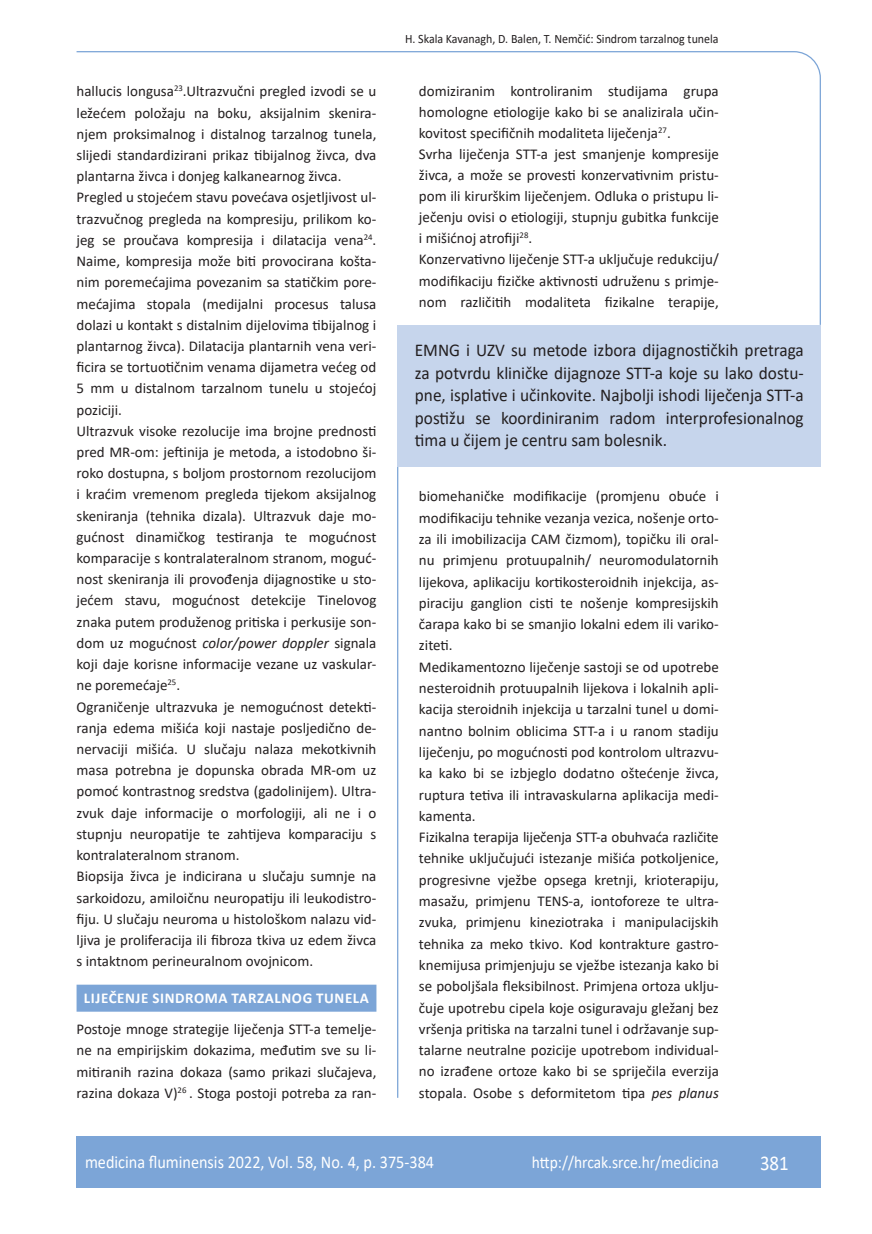
<style>
.page{position:relative;width:872px;height:1234px;background:#fff}
.page>*{position:absolute;margin:0;border:0;box-sizing:border-box;transform-origin:0 0}
.t1{font:21px "Calibri";color:#fff;scale:.9 1}
.t2{font:18px/22.5px "Calibri";color:#231f20;text-align:justify;scale:.96 1}
.t3{font:18px "Calibri";color:#fff;scale:.9 1}
.t4{font:17.25px "Calibri";color:#fff;scale:.9 1}
.t5{font:15px/21.1px "Calibri";color:#231f20}
.t6{font:700 15px "Calibri";letter-spacing:.04em;color:#fff}
.t7{font:12.75px "Calibri";color:#231f20;scale:.94 1}
.s1{font-style:italic}
</style>
<div class="page">
<svg style="left:76px;top:51px;width:745px;height:275px"></svg>
<hr style="left:397px;top:466px;width:1px;height:631px;background:#7ca5d7">
<div style="left:77px;top:1135px;width:744px;height:51px;background:#7ca5d7"></div>
<div style="left:77px;top:984px;width:299px;height:27px;background:#7ca5d7"></div>
<div style="left:398px;top:325px;width:423px;height:141px;background:#c6d5ec"></div>
<p class="t5" style="left:77px;top:80px;width:301px">hallucis longusa<sup>23</sup>.Ultrazvučni pregled izvodi se u ležećem položaju na boku, aksijalnim skenira&shy;njem proksimalnog i distalnog tarzalnog tunela, slijedi standardizirani prikaz tibijalnog živca, dva plantarna živca i donjeg kalkanearnog živca.<br>Pregled u stojećem stavu povećava osjetljivost ul&shy;trazvučnog pregleda na kompresiju, prilikom ko&shy;jeg se proučava kompresija i dilatacija vena<sup>24</sup>.<br>Naime, kompresija može biti provocirana košta&shy;nim poremećajima povezanim sa statičkim pore&shy;mećajima stopala (medijalni procesus talusa dolazi u kontakt s distalnim dijelovima tibijalnog i plantarnog živca). Dilatacija plantarnih vena veri&shy;ficira se tortuotičnim venama dijametra većeg od 5 mm u distalnom tarzalnom tunelu u stojećoj poziciji.<br>Ultrazvuk visoke rezolucije ima brojne prednosti pred MR-om: jeftinija je metoda, a istodobno ši&shy;roko dostupna, s boljom prostornom rezolucijom i kraćim vremenom pregleda tijekom aksijalnog skeniranja (tehnika dizala). Ultrazvuk daje mo&shy;gućnost dinamičkog testiranja te mogućnost komparacije s kontralateralnom stranom, moguć&shy;nost skeniranja ili provođenja dijagnostike u sto&shy;jećem stavu, mogućnost detekcije Tinelovog znaka putem produženog pritiska i perkusije son&shy;dom uz mogućnost <span class="s1">color/power doppler</span> signala koji daje korisne informacije vezane uz vaskular&shy;ne poremećaje<sup>25</sup>.<br>Ograničenje ultrazvuka je nemogućnost detekti&shy;ranja edema mišića koji nastaje posljedično de&shy;nervaciji mišića. U slučaju nalaza mekotkivnih masa potrebna je dopunska obrada MR-om uz pomoć kontrastnog sredstva (gadolinijem). Ultra&shy;zvuk daje informacije o morfologiji, ali ne i o stupnju neuropatije te zahtijeva komparaciju s kontralateralnom stranom.<br>Biopsija živca je indicirana u slučaju sumnje na sarkoidozu, amiloičnu neuropatiju ili leukodistro&shy;fiju. U slučaju neuroma u histološkom nalazu vid&shy;ljiva je proliferacija ili fibroza tkiva uz edem živca s intaktnom perineuralnom ovojnicom.</p>
<p class="t6" style="left:84px;top:987px;width:285px">LIJEČENJE SINDROMA TARZALNOG TU NELA</p>
<p class="t5" style="left:77px;top:1017px;width:301px;text-align:justify">Postoje mnoge strategije liječenja STT-a temelje&shy;ne na empirijskim dokazima, međutim sve su li&shy;mitiranih razina dokaza (samo prikazi slučajeva, razina dokaza V)<sup>26</sup> . Stoga postoji potreba za ran-</p>
<p class="t7" style="left:405px;top:29px;width:335px">H. Skala Kavanagh, D. Balen, T. Nemčić: Sindrom tarzalnog tunela</p>
<p class="t5" style="left:419px;top:80px;width:301px">domiziranim kontroliranim studijama grupa homologne etiologije kako bi se analizirala učin&shy;kovitost specifičnih modaliteta liječenja<sup>27</sup>.<br>Svrha liječenja STT-a jest smanjenje kompresije živca, a može se provesti konzervativnim pristu&shy;pom ili kirurškim liječenjem. Odluka o pristupu li&shy;ječenju ovisi o etiologiji, stupnju gubitka funkcije i mišićnoj atrofiji<sup>28</sup>.<br>Konzervativno liječenje STT-a uključuje redukciju/ modifikaciju fizičke aktivnosti udruženu s primje&shy;nom različitih modaliteta fizikalne terapije,</p>
<p class="t2" style="left:415px;top:338px;width:407px">EMNG i UZV su metode izbora dijagnostičkih pretraga za potvrdu kliničke dijagnoze STT-a koje su lako dostu&shy;pne, isplative i učinkovite. Najbolji ishodi liječenja STT-a postižu se koordiniranim radom interprofesionalnog tima u čijem je centru sam bolesnik.</p>
<p class="t5" style="left:419px;top:485px;width:301px">biomehaničke modifikacije (promjenu obuće i modifikaciju tehnike vezanja vezica, nošenje orto&shy;za ili imobilizacija CAM čizmom), topičku ili oral&shy;nu primjenu protuupalnih/ neuromodulatornih lijekova, aplikaciju kortikosteroidnih injekcija, as&shy;piraciju ganglion cisti te nošenje kompresijskih čarapa kako bi se smanjio lokalni edem ili variko&shy;ziteti.<br>Medikamentozno liječenje sastoji se od upotrebe nesteroidnih protuupalnih lijekova i lokalnih apli&shy;kacija steroidnih injekcija u tarzalni tunel u domi&shy;nantno bolnim oblicima STT-a i u ranom stadiju liječenju, po mogućnosti pod kontrolom ultrazvu&shy;ka kako bi se izbjeglo dodatno oštećenje živca, ruptura tetiva ili intravaskularna aplikacija medi&shy;kamenta.<br>Fizikalna terapija liječenja STT-a obuhvaća različite tehnike uključujući istezanje mišića potkoljenice, progresivne vježbe opsega kretnji, krioterapiju, masažu, primjenu TENS-a, iontoforeze te ultra&shy;zvuka, primjenu kineziotraka i manipulacijskih tehnika za meko tkivo. Kod kontrakture gastro&shy;knemijusa primjenjuju se vježbe istezanja kako bi se poboljšala fleksibilnost. Primjena ortoza uklju&shy;čuje upotrebu cipela koje osiguravaju gležanj bez vršenja pritiska na tarzalni tunel i održavanje sup&shy;talarne neutralne pozicije upotrebom individual&shy;no izrađene ortoze kako bi se spriječila everzija stopala. Osobe s deformitetom tipa <span class="s1">pes planus</span></p>
<p class="t3" style="left:85px;top:1149px;width:389px">medicina fluminensis 2022, Vol. 58, No. 4, p. 375-384</p>
<p class="t4" style="left:532px;top:1150px;width:209px">http://hrcak.srce.hr/medicina</p>
<h1 class="t1" style="left:760px;top:1147px;width:33px">381</h1>
</div>
